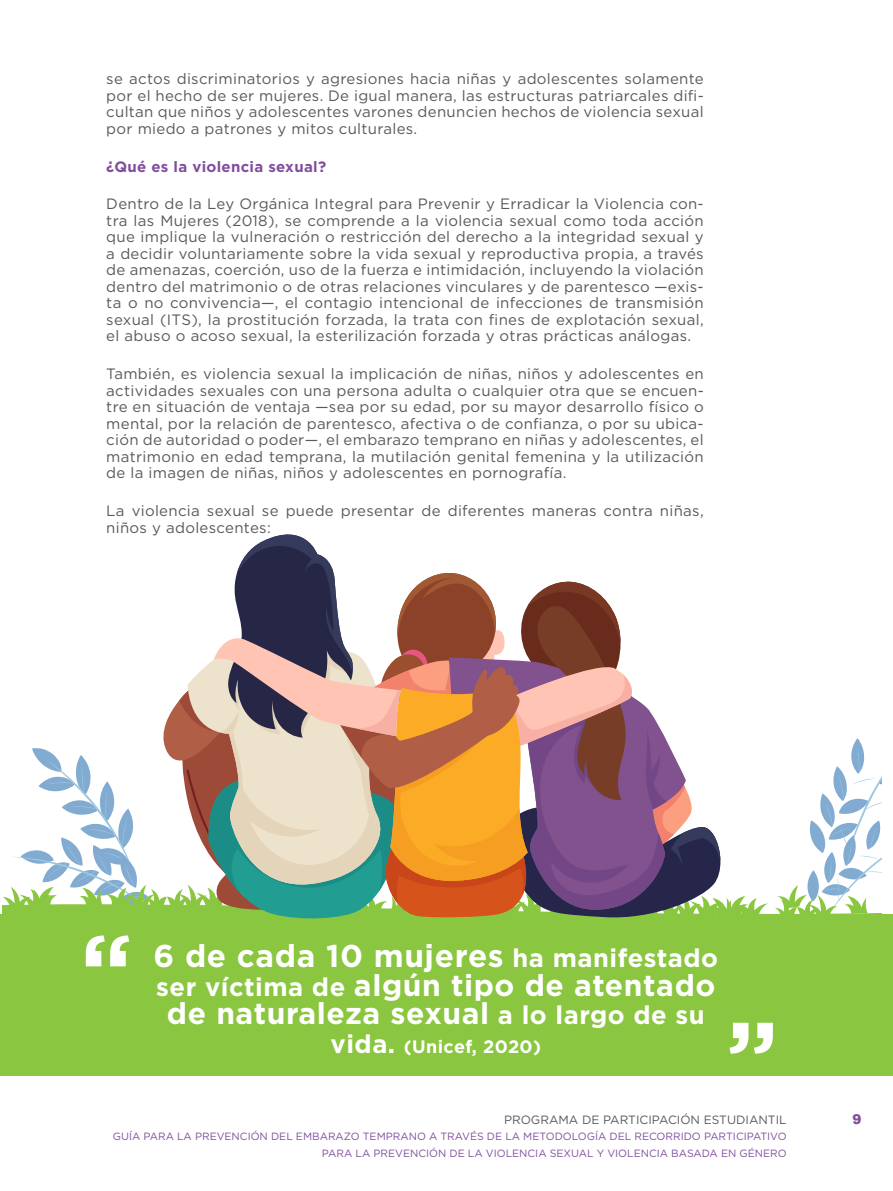
<style>
.page{position:relative;width:893px;height:1191px;background:#fff}
.page>*{position:absolute;margin:0;border:0;box-sizing:border-box;transform-origin:0 0}
.t1{font:700 96px "Gotham";color:#fff}
.t2{font:700 31.5px "Gotham";letter-spacing:.02em;color:#fff}
.t3{font:700 30px/28.5px "Gotham";letter-spacing:.02em;color:#fff;text-align:center}
.t4{font:700 18px "Gotham";letter-spacing:.02em;color:#fff}
.t5{font:15px/16.5px "Gotham";letter-spacing:.02em;color:#58595b;text-align:justify}
.t6{font:700 15px "Gotham";letter-spacing:.02em;color:#814e9f}
.t7{font:900 13.5px "Arial";color:#804e9f}
.t8{font:12px "Gotham";color:#58595b}
.t9{font:10.5px/16.5px "Gotham";color:#804e9f;text-align:right}
.s1{font-size:25.5px}
</style>
<div class="page">
<div style="left:0;top:914px;width:893px;height:162px;background:#8ac63f"></div>
<svg style="left:2px;top:534px;width:879px;height:385px"></svg>
<p class="t5" style="left:106px;top:70px;width:599px">se actos discriminatorios y agresiones hacia niñas y adolescentes solamente por el hecho de ser mujeres. De igual manera, las estructuras patriarcales difi&shy;cultan que niños y adolescentes varones denuncien hechos de violencia sexual por miedo a patrones y mitos culturales.</p>
<p class="t6" style="left:106px;top:156px;width:221px">¿Qué es la violencia sexual?</p>
<p class="t5" style="left:106px;top:195px;width:599px">Dentro de la Ley Orgánica Integral para Prevenir y Erradicar la Violencia con&shy;tra las Mujeres (2018), se comprende a la violencia sexual como toda acción que implique la vulneración o restricción del derecho a la integridad sexual y a decidir voluntariamente sobre la vida sexual y reproductiva propia, a través de amenazas, coerción, uso de la fuerza e intimidación, incluyendo la violación dentro del matrimonio o de otras relaciones vinculares y de parentesco —exis&shy;ta o no convivencia—, el contagio intencional de infecciones de transmisión sexual (ITS), la prostitución forzada, la trata con fines de explotación sexual, el abuso o acoso sexual, la esterilización forzada y otras prácticas análogas.</p>
<p class="t5" style="left:106px;top:365px;width:599px">También, es violencia sexual la implicación de niñas, niños y adolescentes en actividades sexuales con una persona adulta o cualquier otra que se encuen&shy;tre en situación de ventaja —sea por su edad, por su mayor desarrollo físico o mental, por la relación de parentesco, afectiva o de confianza, o por su ubica&shy;ción de autoridad o poder—, el embarazo temprano en niñas y adolescentes, el matrimonio en edad temprana, la mutilación genital femenina y la utilización de la imagen de niñas, niños y adolescentes en pornografía.</p>
<p class="t5" style="left:106px;top:502px;width:599px">La violencia sexual se puede presentar de diferentes maneras contra niñas, niños y adolescentes:</p>
<h1 class="t1" style="left:80px;top:905px;width:53px">“</h1>
<h2 class="t2" style="left:153px;top:935px;width:566px">6 de cada 10 mujeres <span class="s1">ha manifestado</span></h2>
<h3 class="t3" style="left:156px;top:970px;width:561px"><span class="s1">ser víctima de</span> algún tipo de atentado de naturaleza sexual <span class="s1">a lo largo de su</span></h3>
<p class="t4" style="left:331px;top:1034px;width:212px"><span class="s1">vida.</span> (Unicef, 2020)</p>
<h1 class="t1" style="left:726px;top:992px;width:53px">”</h1>
<p class="t8" style="left:504px;top:1111px;width:284px">PROGRAMA DE PARTICIPACIÓN ESTUDIANTIL</p>
<p class="t9" style="left:113px;top:1128px;width:675px">GUÍA PARA LA PREVENCIÓN DEL EMBARAZO TEMPRANO A TRAVÉS DE LA METODOLOGÍA DEL RECORRIDO PARTICIPATIVO<br>PARA LA PREVENCIÓN DE LA VIOLENCIA SEXUAL Y VIOLENCIA BASADA EN GÉNERO</p>
<p class="t7" style="left:852px;top:1109px;width:11px">9</p>
</div>
